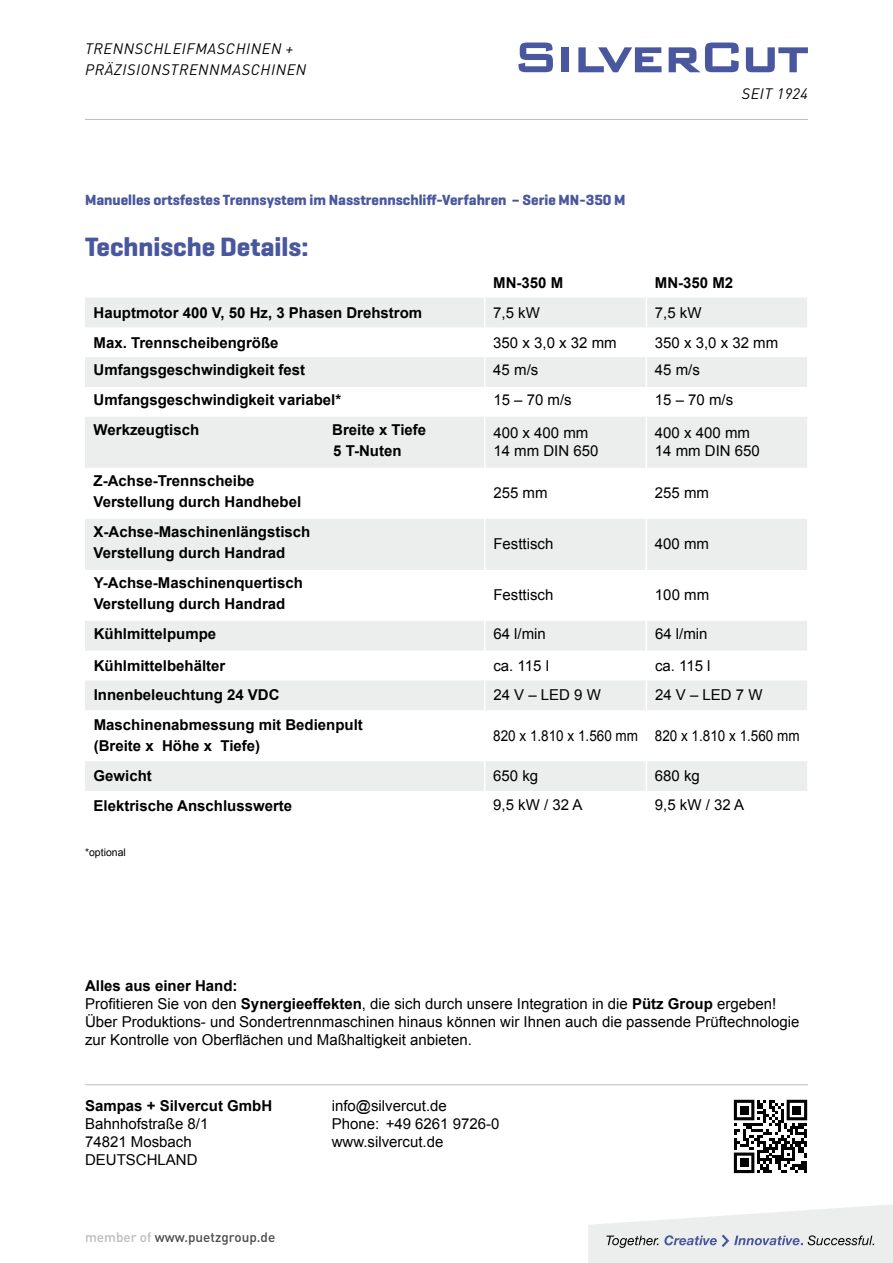
<style>
.page{position:relative;width:893px;height:1263px;background:#fff}
.page>*{position:absolute;margin:0;border:0;box-sizing:border-box;transform-origin:0 0}
.t1{font:700 27px "Geogrotesque";color:#49579e}
.t2{font:15px/18px "Arial";color:#000}
.t3{font:700 15px/21px "Arial";color:#000}
.t4{font:700 15px "Geogrotesque";color:#49579e}
.t5{font:italic 15px/21px "DIN Pro";letter-spacing:.04em;color:#000}
.t6{font:15px "Arial";color:#000;scale:.9 1}
.t7{font:500 13.5px "DIN Pro";color:#4b4b4d}
.t8{font:10.5px "Arial";color:#000}
.s1{font-weight:700}
.s2{color:#bbbdbe}
</style>
<div class="page">
<hr style="left:85px;top:1084px;width:723px;height:1px;background:#bbbdbe">
<hr style="left:85px;top:119px;width:723px;height:1px;background:#bbbdbe">
<svg style="left:518px;top:43px;width:35px;height:29px"></svg>
<div style="left:562px;top:47px;width:7px;height:25px;background:#49579e"></div>
<svg style="left:578px;top:47px;width:84px;height:25px"></svg>
<svg style="left:669px;top:43px;width:70px;height:29px"></svg>
<svg style="left:746px;top:47px;width:62px;height:25px"></svg>
<svg style="left:734px;top:1100px;width:73px;height:73px"></svg>
<div style="left:740px;top:1106px;width:8px;height:8px;background:#000"></div>
<div style="left:792px;top:1106px;width:9px;height:8px;background:#000"></div>
<div style="left:740px;top:1158px;width:8px;height:9px;background:#000"></div>
<svg style="left:588px;top:1204px;width:305px;height:59px"></svg>
<svg style="left:85px;top:357px;width:722px;height:434px;fill:#efefef"></svg>
<hr style="left:484px;top:357px;width:1px;height:30px;background:#fff">
<hr style="left:646px;top:357px;width:1px;height:30px;background:#fff">
<hr style="left:484px;top:387px;width:1px;height:30px;background:#fff">
<hr style="left:646px;top:387px;width:1px;height:30px;background:#fff">
<hr style="left:484px;top:417px;width:1px;height:51px;background:#fff">
<hr style="left:646px;top:417px;width:1px;height:51px;background:#fff">
<hr style="left:484px;top:468px;width:1px;height:51px;background:#fff">
<hr style="left:646px;top:468px;width:1px;height:51px;background:#fff">
<hr style="left:484px;top:519px;width:1px;height:51px;background:#fff">
<hr style="left:646px;top:519px;width:1px;height:51px;background:#fff">
<hr style="left:484px;top:570px;width:1px;height:51px;background:#fff">
<hr style="left:646px;top:570px;width:1px;height:51px;background:#fff">
<hr style="left:484px;top:621px;width:1px;height:30px;background:#fff">
<hr style="left:646px;top:621px;width:1px;height:30px;background:#fff">
<svg style="left:484px;top:651px;width:1px;height:29px"></svg>
<svg style="left:646px;top:651px;width:1px;height:29px"></svg>
<hr style="left:484px;top:680px;width:1px;height:30px;background:#fff">
<hr style="left:646px;top:680px;width:1px;height:30px;background:#fff">
<hr style="left:484px;top:710px;width:1px;height:51px;background:#fff">
<hr style="left:646px;top:710px;width:1px;height:51px;background:#fff">
<hr style="left:484px;top:761px;width:1px;height:30px;background:#fff">
<hr style="left:646px;top:761px;width:1px;height:30px;background:#fff">
<div style="left:85px;top:298px;width:722px;height:29px;background:#eceded"></div>
<p class="t5" style="left:85px;top:38px;width:223px">TRENNSCHLEIFMASCHINEN +<br>PRÄZISIONSTRENNMASCHINEN</p>
<p class="t5" style="left:742px;top:83px;width:68px">SEIT 1924</p>
<p class="t4" style="left:85px;top:190px;width:542px">Manuelles ortsfestes Trennsystem im Nasstrennschliff-Verfahren – Serie MN-350 M</p>
<h1 class="t1" style="left:85px;top:229px;width:225px">Technische Details:</h1>
<p class="t3" style="left:493px;top:273px;width:72px">MN-350 M</p>
<p class="t3" style="left:655px;top:273px;width:80px">MN-350 M2</p>
<p class="t3" style="left:94px;top:303px;width:330px">Hauptmotor 400 V, 50 Hz, 3 Phasen Drehstrom</p>
<p class="t2" style="left:493px;top:304px;width:48px">7,5 kW</p>
<p class="t2" style="left:655px;top:304px;width:48px">7,5 kW</p>
<p class="t3" style="left:94px;top:333px;width:187px">Max. Trennscheibengröße</p>
<p class="t2" style="left:493px;top:334px;width:125px">350 x 3,0 x 32 mm</p>
<p class="t2" style="left:655px;top:334px;width:125px">350 x 3,0 x 32 mm</p>
<p class="t3" style="left:94px;top:360px;width:213px">Umfangsgeschwindigkeit fest</p>
<p class="t2" style="left:493px;top:361px;width:47px">45 m/s</p>
<p class="t2" style="left:655px;top:361px;width:47px">45 m/s</p>
<p class="t3" style="left:94px;top:390px;width:249px">Umfangsgeschwindigkeit variabel*</p>
<p class="t2" style="left:493px;top:391px;width:80px">15 – 70 m/s</p>
<p class="t2" style="left:655px;top:391px;width:80px">15 – 70 m/s</p>
<p class="t3" style="left:94px;top:420px;width:107px">Werkzeugtisch</p>
<p class="t3" style="left:332px;top:420px;width:95px">Breite x Tiefe<br>5 T-Nuten</p>
<p class="t2" style="left:493px;top:424px;width:107px">400 x 400 mm<br>14 mm DIN 650</p>
<p class="t2" style="left:655px;top:424px;width:107px">400 x 400 mm<br>14 mm DIN 650</p>
<p class="t3" style="left:94px;top:471px;width:209px">Z-Achse-Trennscheibe<br>Verstellung durch Handhebel</p>
<p class="t2" style="left:493px;top:484px;width:56px">255 mm</p>
<p class="t2" style="left:655px;top:484px;width:56px">255 mm</p>
<p class="t3" style="left:94px;top:522px;width:218px">X-Achse-Maschinenlängstisch<br>Verstellung durch Handrad</p>
<p class="t2" style="left:493px;top:535px;width:62px">Festtisch</p>
<p class="t2" style="left:655px;top:535px;width:56px">400 mm</p>
<p class="t3" style="left:94px;top:573px;width:211px">Y-Achse-Maschinenquertisch<br>Verstellung durch Handrad</p>
<p class="t2" style="left:493px;top:586px;width:62px">Festtisch</p>
<p class="t2" style="left:655px;top:586px;width:56px">100 mm</p>
<p class="t3" style="left:94px;top:624px;width:124px">Kühlmittelpumpe</p>
<p class="t2" style="left:493px;top:625px;width:54px">64 l/min</p>
<p class="t2" style="left:655px;top:625px;width:54px">64 l/min</p>
<p class="t3" style="left:94px;top:656px;width:133px">Kühlmittelbehälter</p>
<p class="t2" style="left:493px;top:657px;width:57px">ca. 115 l</p>
<p class="t2" style="left:655px;top:657px;width:57px">ca. 115 l</p>
<p class="t3" style="left:94px;top:684px;width:187px">Innenbeleuchtung 24 VDC</p>
<p class="t2" style="left:493px;top:686px;width:109px">24 V – LED 9 W</p>
<p class="t2" style="left:655px;top:686px;width:109px">24 V – LED 7 W</p>
<p class="t3" style="left:94px;top:714px;width:271px">Maschinenabmessung mit Bedienpult (Breite x Höhe x Tiefe)</p>
<p class="t6" style="left:493px;top:726px;width:342px">820 x 1.810 x 1.560 mm 820 x 1.810 x 1.560 mm</p>
<p class="t3" style="left:94px;top:765px;width:60px">Gewicht</p>
<p class="t2" style="left:493px;top:766px;width:47px">650 kg</p>
<p class="t2" style="left:655px;top:766px;width:47px">680 kg</p>
<p class="t3" style="left:94px;top:796px;width:200px">Elektrische Anschlusswerte</p>
<p class="t2" style="left:493px;top:796px;width:91px">9,5 kW / 32 A</p>
<p class="t2" style="left:655px;top:796px;width:91px">9,5 kW / 32 A</p>
<p class="t8" style="left:85px;top:845px;width:42px">*optional</p>
<p class="t2" style="left:85px;top:976px;width:716px"><span class="s1">Alles aus einer Hand:<br></span>Profitieren Sie von den <span class="s1">Synergieeffekten</span>, die sich durch unsere Integration in die <span class="s1">Pütz Group</span> ergeben!<br>Über Produktions- und Sondertrennmaschinen hinaus können wir Ihnen auch die passende Prüftechnologie zur Kontrolle von Oberflächen und Maßhaltigkeit anbieten.</p>
<p class="t3" style="left:85px;top:1095px;width:189px">Sampas + Silvercut GmbH</p>
<p class="t2" style="left:85px;top:1114px;width:125px">Bahnhofstraße 8/1<br>74821 Mosbach<br>DEUTSCHLAND</p>
<p class="t7" style="left:85px;top:1228px;width:192px"><span class="s2">member of</span> www.puetzgroup.de</p>
<p class="t2" style="left:332px;top:1096px;width:169px">info@silvercut.de<br>Phone: +49 6261 9726-0 www.silvercut.de</p>
</div>
